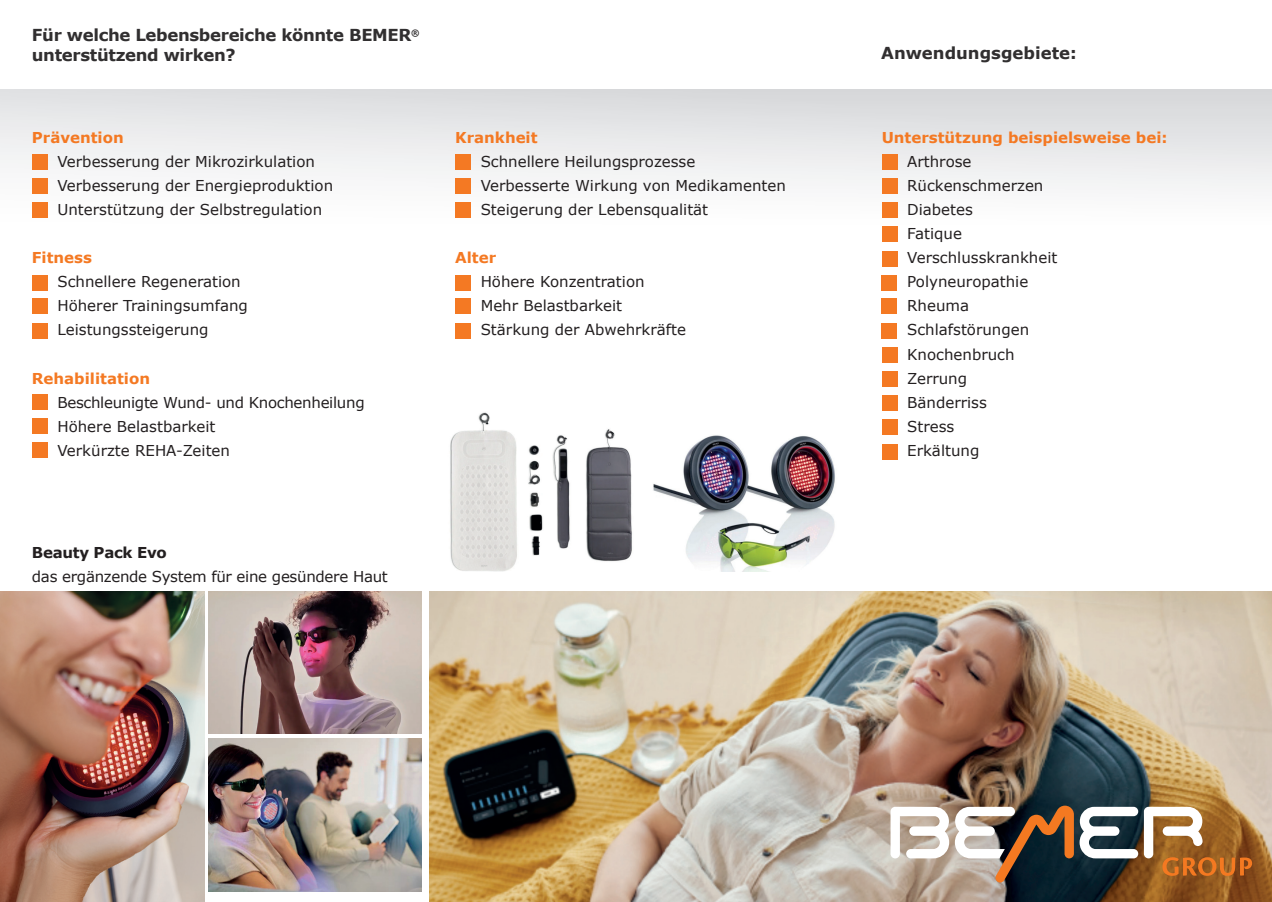
<style>
.page{position:relative;width:1272px;height:902px;background:#fff}
.page>*{position:absolute;margin:0;border:0;box-sizing:border-box;transform-origin:0 0}
.t1{font:700 16.5px/19.8px "MS Reference Sans Serif";letter-spacing:-.02em;color:#312f30}
.t2{font:700 16.5px "MS Reference Sans Serif";color:#312f30}
.t3{font:15px/24px "MS Reference Sans Serif";color:#231f20}
.t4{font:15px/24px "MS Reference Sans Serif";letter-spacing:-.02em;color:#231f20}
.t5{font:700 15px "MS Reference Sans Serif";color:#f47923}
.t6{font:700 15px "MS Reference Sans Serif";letter-spacing:-.02em;color:#231f20}
</style>
<div class="page">
<img style="left:430px;top:591px;width:841px;height:310px">
<img style="left:0;top:89px;width:370px;height:250px">
<img style="left:370px;top:89px;width:742px;height:338px">
<div style="left:455px;top:275px;width:16px;height:16px;background:#f47923"></div>
<div style="left:455px;top:298px;width:16px;height:16px;background:#f47923"></div>
<div style="left:455px;top:323px;width:16px;height:15px;background:#f47923"></div>
<div style="left:881px;top:275px;width:16px;height:16px;background:#f47923"></div>
<div style="left:881px;top:298px;width:16px;height:16px;background:#f47923"></div>
<div style="left:881px;top:323px;width:16px;height:15px;background:#f47923"></div>
<div style="left:455px;top:154px;width:16px;height:16px;background:#f47923"></div>
<div style="left:455px;top:178px;width:16px;height:15px;background:#f47923"></div>
<div style="left:455px;top:202px;width:16px;height:16px;background:#f47923"></div>
<div style="left:881px;top:154px;width:16px;height:16px;background:#f47923"></div>
<div style="left:881px;top:178px;width:16px;height:15px;background:#f47923"></div>
<div style="left:881px;top:226px;width:16px;height:16px;background:#f47923"></div>
<div style="left:881px;top:347px;width:16px;height:16px;background:#f47923"></div>
<div style="left:881px;top:371px;width:16px;height:16px;background:#f47923"></div>
<div style="left:881px;top:395px;width:16px;height:16px;background:#f47923"></div>
<div style="left:881px;top:419px;width:16px;height:16px;background:#f47923"></div>
<div style="left:881px;top:443px;width:16px;height:16px;background:#f47923"></div>
<div style="left:881px;top:202px;width:16px;height:16px;background:#f47923"></div>
<div style="left:881px;top:251px;width:16px;height:15px;background:#f47923"></div>
<svg style="left:1079px;top:806px;width:172px;height:69px"></svg>
<svg style="left:890px;top:805px;width:183px;height:77px"></svg>
<div style="left:32px;top:275px;width:16px;height:16px;background:#f47923"></div>
<div style="left:32px;top:298px;width:16px;height:16px;background:#f47923"></div>
<div style="left:32px;top:323px;width:16px;height:15px;background:#f47923"></div>
<div style="left:32px;top:394px;width:16px;height:16px;background:#f47923"></div>
<div style="left:32px;top:418px;width:16px;height:15px;background:#f47923"></div>
<div style="left:32px;top:442px;width:16px;height:16px;background:#f47923"></div>
<div style="left:32px;top:154px;width:16px;height:16px;background:#f47923"></div>
<div style="left:32px;top:178px;width:16px;height:15px;background:#f47923"></div>
<div style="left:32px;top:202px;width:16px;height:16px;background:#f47923"></div>
<img style="left:427px;top:411px;width:426px;height:160px">
<img style="left:208px;top:738px;width:213px;height:153px">
<img style="left:208px;top:591px;width:213px;height:142px">
<img style="left:0;top:591px;width:204px;height:310px">
<p class="t1" style="left:32px;top:25px;width:389px">Für welche Lebensbereiche könnte BEMER<sup>® </sup>unterstützend wirken?</p>
<p class="t5" style="left:32px;top:128px;width:93px">Prävention</p>
<p class="t3" style="left:57px;top:149px;width:277px">Verbesserung der Mikrozirkulation<br>Verbesserung der Energieproduktion<br>Unterstützung der Selbstregulation</p>
<p class="t5" style="left:32px;top:248px;width:62px">Fitness</p>
<p class="t3" style="left:57px;top:269px;width:192px">Schnellere Regeneration<br>Höherer Trainingsumfang<br>Leistungssteigerung</p>
<p class="t5" style="left:32px;top:368px;width:120px">Rehabilitation</p>
<p class="t4" style="left:57px;top:389px;width:309px">Beschleunigte Wund- und Knochenheilung<br>Höhere Belastbarkeit<br>Verkürzte REHA-Zeiten</p>
<p class="t5" style="left:455px;top:128px;width:84px">Krankheit</p>
<p class="t3" style="left:480px;top:149px;width:307px">Schnellere Heilungsprozesse<br>Verbesserte Wirkung von Medikamenten<br>Steigerung der Lebensqualität</p>
<p class="t5" style="left:455px;top:248px;width:43px">Alter</p>
<p class="t3" style="left:480px;top:269px;width:207px">Höhere Konzentration<br>Mehr Belastbarkeit<br>Stärkung der Abwehrkräfte</p>
<p class="t6" style="left:32px;top:543px;width:136px">Beauty Pack Evo</p>
<p class="t4" style="left:32px;top:564px;width:357px">das ergänzende System für eine gesündere Haut</p>
<p class="t2" style="left:881px;top:42px;width:197px">Anwendungsgebiete:</p>
<p class="t5" style="left:881px;top:128px;width:287px">Unterstützung beispielsweise bei:</p>
<p class="t3" style="left:907px;top:149px;width:152px">Arthrose<br>Rückenschmerzen<br>Diabetes<br>Fatique<br>Verschlusskrankheit<br>Polyneuropathie<br>Rheuma<br>Schlafstörungen<br>Knochenbruch<br>Zerrung<br>Bänderriss<br>Stress<br>Erkältung</p>
</div>
